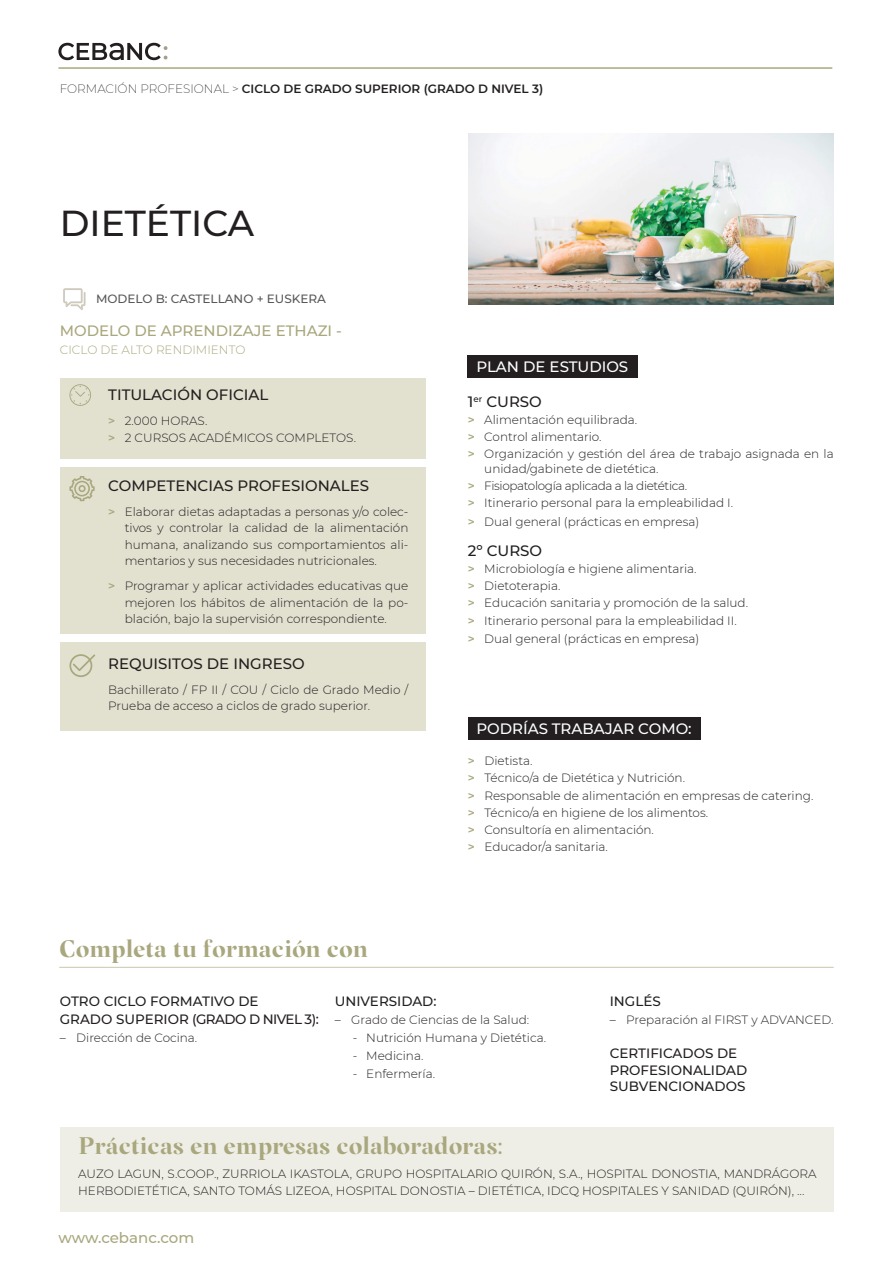
<style>
.page{position:relative;width:893px;height:1263px;background:#fff}
.page>*{position:absolute;margin:0;border:0;box-sizing:border-box;transform-origin:0 0}
.t1{font:500 36px "Montserrat";color:#231f20}
.t2{font:700 24px "Margaret";letter-spacing:-.01em;color:#a9a77d}
.t3{font:500 15px "Montserrat";color:#231f20}
.t4{font:500 15px "Montserrat";color:#a9a77d}
.t5{font:500 15px "Montserrat";color:#fff}
.t6{font:500 13.5px/16.5px "Montserrat";color:#231f20}
.t7{font:300 12px/17.1px "Montserrat";color:#231f20}
.t8{font:600 12px "Montserrat";color:#231f20}
.t9{font:500 12px "Montserrat";color:#57585a}
.t10{font:300 12px "Montserrat";color:#a9a77d}
.s1{font-weight:200}
.s2{font-weight:600;color:#a9a77d}
</style>
<div class="page">
<hr style="left:58px;top:67px;width:774px;height:2px;background:#a9a77d">
<svg style="left:58px;top:43px;width:109px;height:17px"></svg>
<div style="left:60px;top:378px;width:365px;height:80px;background:#e2e1d0"></div>
<div style="left:60px;top:467px;width:365px;height:166px;background:#e2e1d0"></div>
<div style="left:60px;top:642px;width:365px;height:88px;background:#e2e1d0"></div>
<img style="left:468px;top:133px;width:366px;height:171px">
<div style="left:468px;top:355px;width:170px;height:23px;background:#231f20"></div>
<div style="left:468px;top:717px;width:232px;height:23px;background:#231f20"></div>
<svg style="left:69px;top:384px;width:22px;height:22px"></svg>
<svg style="left:69px;top:654px;width:26px;height:23px"></svg>
<svg style="left:69px;top:476px;width:26px;height:25px"></svg>
<svg style="left:63px;top:288px;width:22px;height:22px"></svg>
<div style="left:60px;top:1127px;width:774px;height:84px;background:#efeee6"></div>
<hr style="left:59px;top:967px;width:775px;height:1px;background:#d0ceb5">
<p class="t8" style="left:60px;top:80px;width:485px"><span class="s1">FORMACIÓN PROFESIONAL &gt;</span> CICLO DE GRADO SUPERIOR (GRADO D NIVEL 3)</p>
<h1 class="t1" style="left:60px;top:198px;width:196px">DIETÉTICA</h1>
<p class="t9" style="left:96px;top:290px;width:231px">MODELO B: CASTELLANO + EUSKERA</p>
<p class="t4" style="left:60px;top:320px;width:284px">MODELO DE APRENDIZAJE ETHAZI -</p>
<p class="t10" style="left:60px;top:341px;width:187px">CICLO DE ALTO RENDIMIENTO</p>
<p class="t3" style="left:108px;top:384px;width:162px">TITULACIÓN OFICIAL</p>
<p class="t7" style="left:108px;top:412px;width:249px;line-height:16.5px"><span class="s2">&gt;</span> 2.000 HORAS.<br><span class="s2">&gt;</span> 2 CURSOS ACADÉMICOS COMPLETOS.</p>
<p class="t3" style="left:108px;top:475px;width:262px">COMPETENCIAS PROFESIONALES</p>
<p class="t7" style="left:125px;top:503px;width:285px;line-height:16.5px;text-align:justify;text-indent:-16px"><span class="s2">&gt;</span> Elaborar dietas adaptadas a personas y/o colec&shy;tivos y controlar la calidad de la alimentación humana, analizando sus comportamientos ali&shy;mentarios y sus necesidades nutricionales.</p>
<p class="t7" style="left:125px;top:577px;width:285px;line-height:16.5px;text-align:justify;text-indent:-16px"><span class="s2">&gt;</span> Programar y aplicar actividades educativas que mejoren los hábitos de alimentación de la po&shy;blación, bajo la supervisión correspondiente.</p>
<p class="t3" style="left:108px;top:653px;width:198px">REQUISITOS DE INGRESO</p>
<p class="t7" style="left:108px;top:681px;width:302px;line-height:16.5px">Bachillerato / FP II / COU / Ciclo de Grado Medio /<br>Prueba de acceso a ciclos de grado superior.</p>
<h2 class="t2" style="left:59px;top:934px;width:311px">Completa tu formación con</h2>
<p class="t5" style="left:476px;top:356px;width:153px">PLAN DE ESTUDIOS</p>
<p class="t3" style="left:468px;top:391px;width:76px">1<sup>er</sup> CURSO</p>
<p class="t7" style="left:468px;top:411px;width:367px"><span class="s2">&gt;</span> Alimentación equilibrada.<br><span class="s2">&gt;</span> Control alimentario.<br><span class="s2">&gt;</span> Organización y gestión del área de trabajo asignada en la</p>
<p class="t7" style="left:468px;top:460px;width:267px;text-indent:16px">unidad/gabinete de dietética.<br><span class="s2">&gt;</span> Fisiopatología aplicada a la dietética.<br><span class="s2">&gt;</span> Itinerario personal para la empleabilidad I.</p>
<p class="t7" style="left:468px;top:513px;width:233px"><span class="s2">&gt;</span> Dual general (prácticas en empresa)</p>
<p class="t3" style="left:468px;top:540px;width:76px">2º CURSO</p>
<p class="t7" style="left:468px;top:560px;width:282px"><span class="s2">&gt;</span> Microbiología e higiene alimentaria.<br><span class="s2">&gt;</span> Dietoterapia.<br><span class="s2">&gt;</span> Educación sanitaria y promoción de la salud. <span class="s2">&gt;</span> Itinerario personal para la empleabilidad II.</p>
<p class="t7" style="left:468px;top:630px;width:233px"><span class="s2">&gt;</span> Dual general (prácticas en empresa)</p>
<p class="t5" style="left:476px;top:718px;width:217px">PODRÍAS TRABAJAR COMO:</p>
<p class="t7" style="left:468px;top:752px;width:347px"><span class="s2">&gt;</span> Dietista.<br><span class="s2">&gt;</span> Técnico/a de Dietética y Nutrición.<br><span class="s2">&gt;</span> Responsable de alimentación en empresas de catering. <span class="s2">&gt;</span> Técnico/a en higiene de los alimentos.<br><span class="s2">&gt;</span> Consultoría en alimentación.<br><span class="s2">&gt;</span> Educador/a sanitaria.</p>
<p class="t6" style="left:60px;top:991px;width:261px;line-height:18px">OTRO CICLO FORMATIVO DE<br>GRADO SUPERIOR (GRADO D NIVEL 3):</p>
<p class="t7" style="left:60px;top:1028px;width:139px">– Dirección de Cocina.</p>
<p class="t6" style="left:335px;top:992px;width:103px">UNIVERSIDAD:</p>
<p class="t7" style="left:335px;top:1010px;width:196px">– Grado de Ciencias de la Salud:</p>
<p class="t7" style="left:353px;top:1028px;width:195px">- Nutrición Humana y Dietética.</p>
<p class="t7" style="left:353px;top:1046px;width:72px">- Medicina.</p>
<p class="t7" style="left:353px;top:1064px;width:84px">- Enfermería.</p>
<p class="t6" style="left:610px;top:992px;width:53px">INGLÉS</p>
<p class="t7" style="left:610px;top:1010px;width:225px">– Preparación al FIRST y ADVANCED.</p>
<p class="t6" style="left:610px;top:1045px;width:139px">CERTIFICADOS DE<br>PROFESIONALIDAD<br>SUBVENCIONADOS</p>
<h2 class="t2" style="left:78px;top:1131px;width:426px">Prácticas en empresas colaboradoras:</h2>
<p class="t7" style="left:78px;top:1165px;width:740px;line-height:16.5px">AUZO LAGUN, S.COOP., ZURRIOLA IKASTOLA, GRUPO HOSPITALARIO QUIRÓN, S.A., HOSPITAL DONOSTIA, MANDRÁGORA<br>HERBODIETÉTICA, SANTO TOMÁS LIZEOA, HOSPITAL DONOSTIA – DIETÉTICA, IDCQ HOSPITALES Y SANIDAD (QUIRÓN), ...</p>
<p class="t4" style="left:58px;top:1227px;width:137px">www.cebanc.com</p>
</div>
